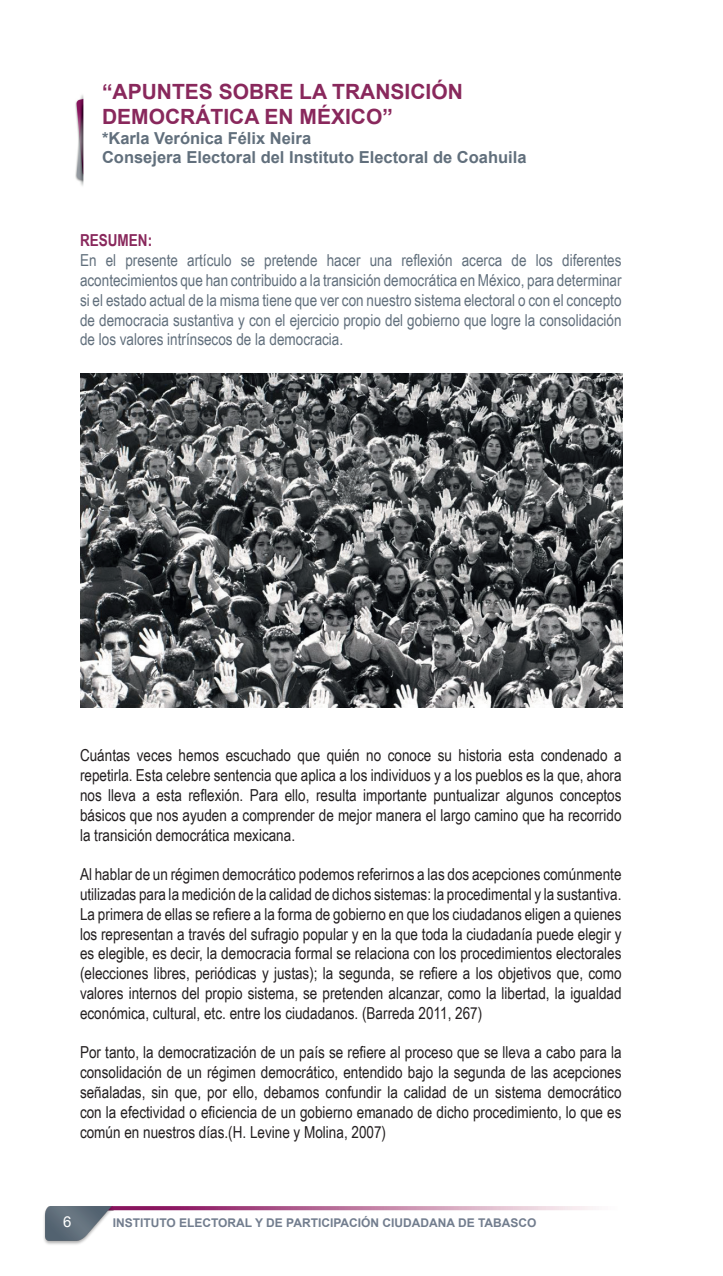
<style>
.page{position:relative;width:723px;height:1276px;background:#fff}
.page>*{position:absolute;margin:0;border:0;box-sizing:border-box;transform-origin:0 0}
.t1{font:700 21px/25.2px "Arial";color:#89285c}
.t2{font:16.5px/19.8px "Arial Narrow";color:#231f20;text-align:justify}
.t3{font:16.5px/19.8px "Arial Narrow";color:#616f7c;text-align:justify}
.t4{font:700 16.5px/19.8px "Arial";color:#616f7c}
.t5{font:700 16.5px "Arial Narrow";color:#89285c}
.t6{font:15px "Arial";color:#fff}
.t7{font:700 12px "Arial";color:#727d8e}
</style>
<div class="page">
<img style="left:75px;top:95px;width:9px;height:91px">
<img style="left:80px;top:373px;width:542px;height:334px">
<img style="left:44px;top:1206px;width:549px;height:39px">
<p class="t1" style="left:102px;top:79px;width:362px">“APUNTES SOBRE LA TRANSICIÓN<br>DEMOCRÁTICA EN MÉXICO”</p>
<p class="t4" style="left:102px;top:128px;width:426px">*Karla Verónica Félix Neira<br>Consejera Electoral del Instituto Electoral de Coahuila</p>
<p class="t5" style="left:80px;top:228px;width:74px">RESUMEN:</p>
<p class="t3" style="left:80px;top:250px;width:543px">En el presente artículo se pretende hacer una reflexión acerca de los diferentes acontecimientos que han contribuido a la transición democrática en México, para determinar si el estado actual de la misma tiene que ver con nuestro sistema electoral o con el concepto de democracia sustantiva y con el ejercicio propio del gobierno que logre la consolidación de los valores intrínsecos de la democracia.</p>
<p class="t2" style="left:80px;top:745px;width:543px">Cuántas veces hemos escuchado que quién no conoce su historia esta condenado a repetirla. Esta celebre sentencia que aplica a los individuos y a los pueblos es la que, ahora nos lleva a esta reflexión. Para ello, resulta importante puntualizar algunos conceptos básicos que nos ayuden a comprender de mejor manera el largo camino que ha recorrido la transición democrática mexicana.</p>
<p class="t2" style="left:80px;top:864px;width:543px">Al hablar de un régimen democrático podemos referirnos a las dos acepciones comúnmente utilizadas para la medición de la calidad de dichos sistemas: la procedimental y la sustantiva.<br>La primera de ellas se refiere a la forma de gobierno en que los ciudadanos eligen a quienes los representan a través del sufragio popular y en la que toda la ciudadanía puede elegir y es elegible, es decir, la democracia formal se relaciona con los procedimientos electorales (elecciones libres, periódicas y justas); la segunda, se refiere a los objetivos que, como valores internos del propio sistema, se pretenden alcanzar, como la libertad, la igualdad económica, cultural, etc. entre los ciudadanos. (Barreda 2011, 267)</p>
<p class="t2" style="left:80px;top:1042px;width:543px">Por tanto, la democratización de un país se refiere al proceso que se lleva a cabo para la consolidación de un régimen democrático, entendido bajo la segunda de las acepciones señaladas, sin que, por ello, debamos confundir la calidad de un sistema democrático con la efectividad o eficiencia de un gobierno emanado de dicho procedimiento, lo que es común en nuestros días.(H. Levine y Molina, 2007)</p>
<p class="t6" style="left:63px;top:1211px;width:10px">6</p>
<p class="t7" style="left:113px;top:1214px;width:425px">INSTITUTO ELECTORAL Y DE PARTICIPACIÓN CIUDADANA DE TABASCO</p>
</div>
